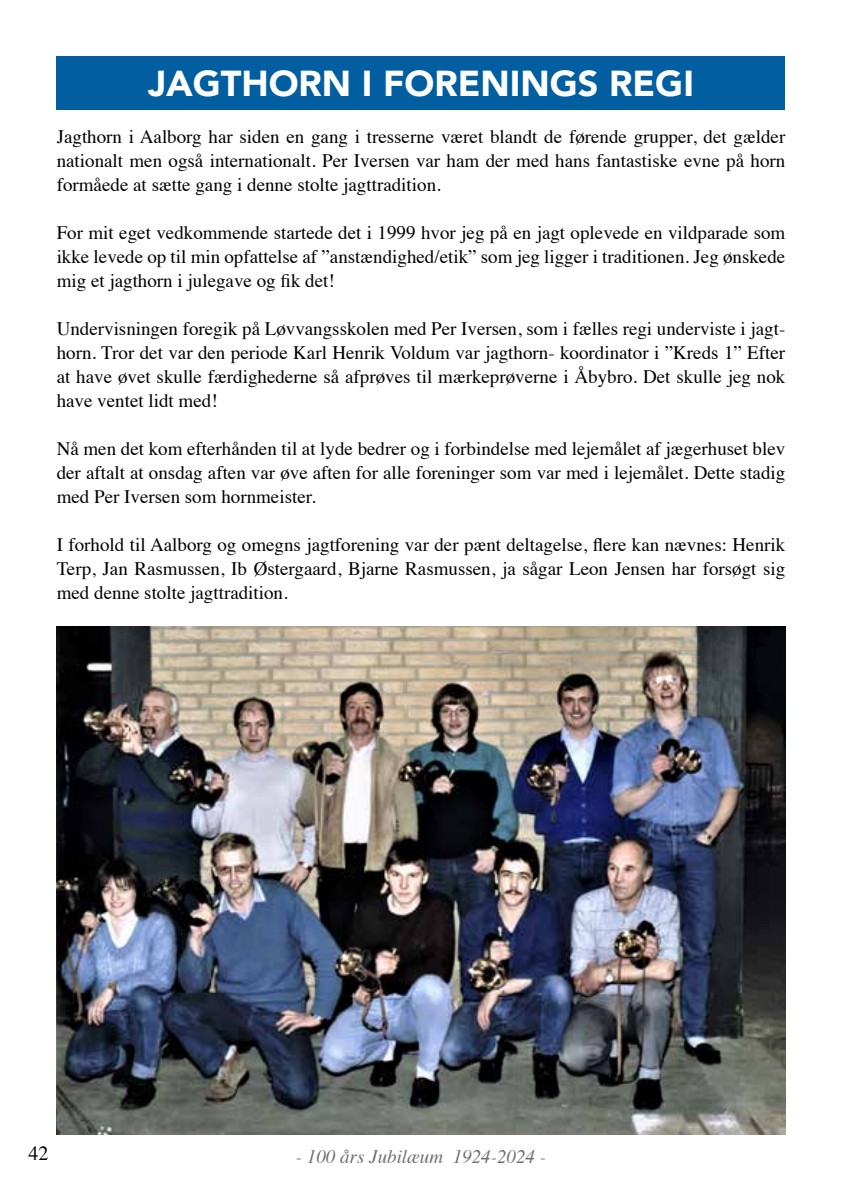
<style>
.page{position:relative;width:842px;height:1191px;background:#fff}
.page>*{position:absolute;margin:0;border:0;box-sizing:border-box;transform-origin:0 0}
.t1{font:900 36px "Avenir";color:#fff}
.t2{font:20px "Times";color:#000}
.t3{font:19px/24px "Times";color:#000;text-align:justify}
.t4{font:italic 19px "Times";color:#706f6f}
</style>
<div class="page">
<div style="left:57px;top:56px;width:728px;height:54px;background:#005ea1"></div>
<img style="left:57px;top:626px;width:728px;height:508px">
<h1 class="t1" style="left:148px;top:53px;width:547px">JAGTHORN I FORENINGS REGI</h1>
<p class="t3" style="left:57px;top:123px;width:730px">Jagthorn i Aalborg har siden en gang i tresserne været blandt de førende grupper, det gælder nationalt men også internationalt. Per Iversen var ham der med hans fantastiske evne på horn formåede at sætte gang i denne stolte jagttradition.</p>
<p class="t3" style="left:57px;top:219px;width:730px">For mit eget vedkommende startede det i 1999 hvor jeg på en jagt oplevede en vildparade som ikke levede op til min opfattelse af ”anstændighed/etik” som jeg ligger i traditionen. Jeg ønskede mig et jagthorn i julegave og fik det!</p>
<p class="t3" style="left:57px;top:315px;width:730px">Undervisningen foregik på Løvvangsskolen med Per Iversen, som i fælles regi underviste i jagt&shy;horn. Tror det var den periode Karl Henrik Voldum var jagthorn- koordinator i ”Kreds 1” Efter at have øvet skulle færdighederne så afprøves til mærkeprøverne i Åbybro. Det skulle jeg nok have ventet lidt med!</p>
<p class="t3" style="left:57px;top:435px;width:730px">Nå men det kom efterhånden til at lyde bedrer og i forbindelse med lejemålet af jægerhuset blev der aftalt at onsdag aften var øve aften for alle foreninger som var med i lejemålet. Dette stadig med Per Iversen som hornmeister.</p>
<p class="t3" style="left:57px;top:531px;width:730px">I forhold til Aalborg og omegns jagtforening var der pænt deltagelse, flere kan nævnes: Henrik Terp, Jan Rasmussen, Ib Østergaard, Bjarne Rasmussen, ja sågar Leon Jensen har forsøgt sig med denne stolte jagttradition.</p>
<p class="t2" style="left:28px;top:1134px;width:21px">42</p>
<p class="t4" style="left:296px;top:1140px;width:252px">- 100 års Jubilæum 1924-2024 -</p>
</div>
